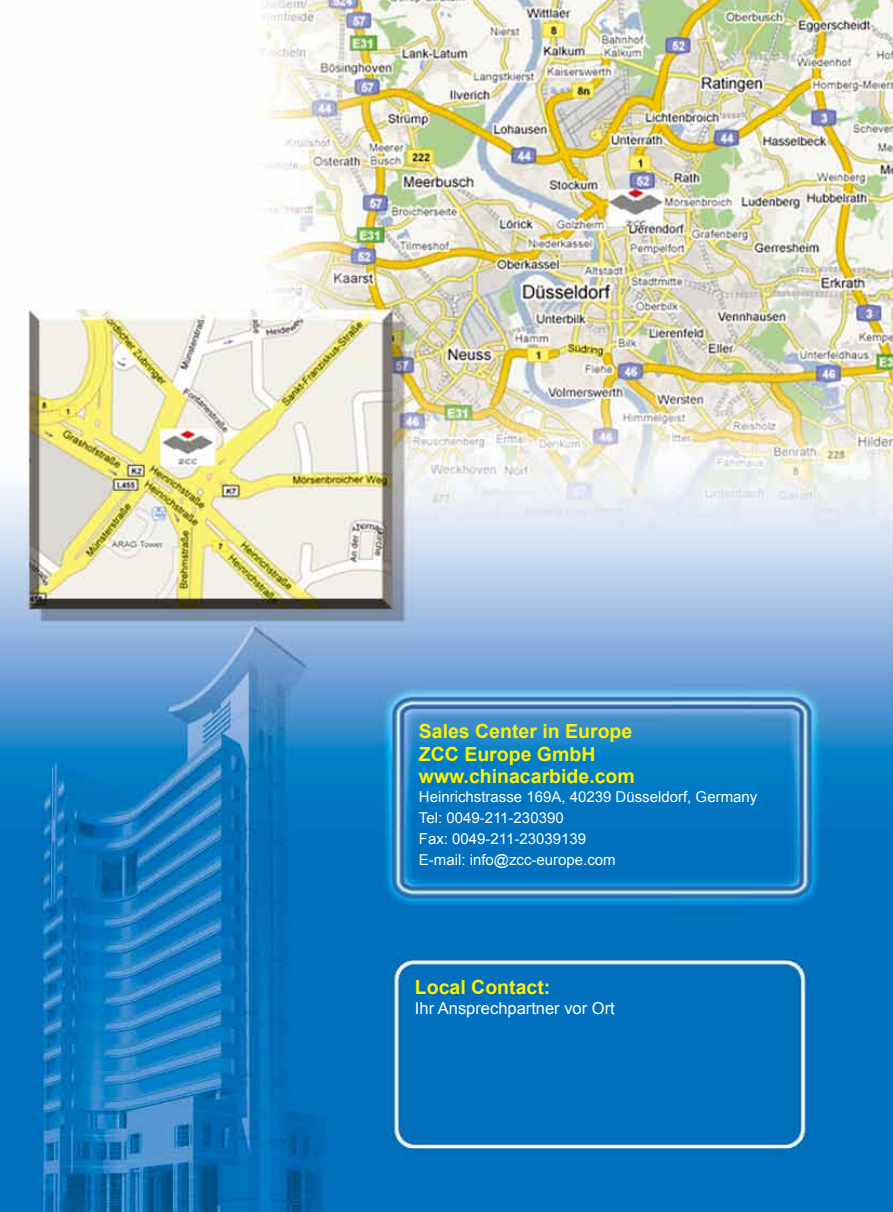
<style>
.page{position:relative;width:893px;height:1212px;background:#fff}
.page>*{position:absolute;margin:0;border:0;box-sizing:border-box;transform-origin:0 0}
.t1{font:700 19.5px/22.5px "Arial";color:#fff100}
.t2{font:16.5px "Arial";color:#fff}
.t3{font:15px/21px "Arial";color:#fff}
</style>
<div class="page">
<img style="left:0;top:0;width:893px;height:1212px">
<h1 class="t1" style="left:419px;top:721px;width:218px">Sales Center in Europe<br>ZCC Europe GmbH www.chinacarbide.com</h1>
<p class="t3" style="left:419px;top:786px;width:340px">Heinrichstrasse 169A, 40239 Düsseldorf, Germany<br>Tel: 0049-211-230390<br>Fax: 0049-211-23039139<br>E-mail: info@zcc-europe.com</p>
<h1 class="t1" style="left:415px;top:976px;width:137px">Local Contact:</h1>
<p class="t2" style="left:415px;top:997px;width:201px">Ihr Ansprechpartner vor Ort</p>
</div>
